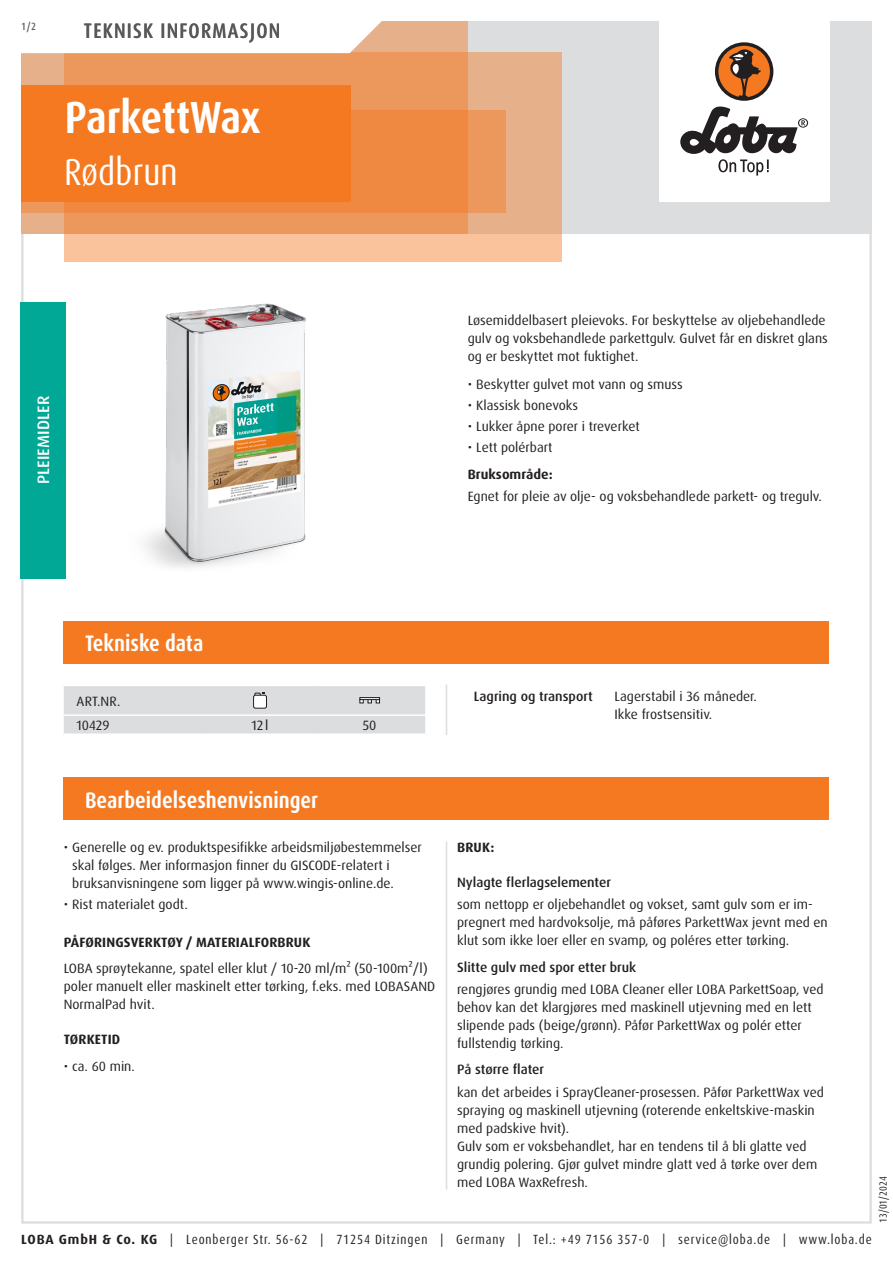
<style>
.page{position:relative;width:893px;height:1263px;background:#fff}
.page>*{position:absolute;margin:0;border:0;box-sizing:border-box;transform-origin:0 0}
.Produktname_weiss{font:700 condensed 45px "Dax Pro";letter-spacing:-.005em;color:#fff}
.Variante_weiss{font:condensed 37.5px "Dax Pro";color:#fff}
.Abschnitt{font:700 condensed 22.5px "Dax Pro";color:#fff}
.TI{font:500 condensed 21px "Dax Pro";letter-spacing:.06em;color:#57585a}
.Produktart_Reinigung-Pflege{font:500 16.5px "Dax Pro";letter-spacing:.01em;color:#fff}
.Text{font:13.5px/18px "Dax Pro";color:#231f20}
.Text_Medium{font:500 13.5px "Dax Pro";color:#231f20}
.Text_Bold{font:700 13.5px "Dax Pro";letter-spacing:.01em;color:#231f20}
.Text_ohne_Silbentrennung{font:13.5px "Dax Pro";color:#231f20}
.Text_Großbuchstaben{font:13.5px "Dax Pro";color:#231f20}
.Text_zentriert{font:13.5px "Dax Pro";color:#231f20}
.t1{font:condensed 13.35px "Dax Pro";letter-spacing:.065em;color:#231f20}
.t2{font:condensed 10.5px "Dax Pro";color:#231f20}
.t3{font:500 condensed 10.5px "Dax Pro";color:#57585a}
.s1{font-weight:700;font-stretch:normal}
</style>
<div class="page">
<hr style="left:446px;top:841px;width:1px;height:349px;background:#dcdddf">
<div style="left:64px;top:777px;width:765px;height:43px;background:#f47921"></div>
<hr style="left:446px;top:685px;width:1px;height:50px;background:#dcdddf">
<svg style="left:64px;top:686px;width:361px;height:48px;background:#dcdddf"></svg>
<div style="left:359px;top:697px;width:21px;height:3px;border:1px solid #231f20"></div>
<div style="left:64px;top:621px;width:765px;height:42px;background:#f47921"></div>
<img style="left:145px;top:303px;width:162px;height:265px">
<div style="left:20px;top:302px;width:46px;height:276px;background:#00a895"></div>
<div style="left:21px;top:21px;width:851px;height:213px;background:#dcdddf"></div>
<div style="left:659px;top:0;width:170px;height:202px;background:#fff"></div>
<svg style="left:680px;top:106px;width:128px;height:70px"></svg>
<div style="left:715px;top:42px;width:58px;height:59px;background:#231f20;border-radius:50%"></div>
<svg style="left:718px;top:45px;width:52px;height:52px"></svg>
<div style="left:64px;top:52px;width:497px;height:209px;background:linear-gradient(to right,#fec79f,#efb992)"></div>
<div style="left:21px;top:111px;width:485px;height:102px;background:#ec975b"></div>
<svg style="left:21px;top:21px;width:447px;height:213px;background:#ec9355"></svg>
<svg style="left:21px;top:21px;width:411px;height:34px;background:#faede4"></svg>
<div style="left:21px;top:85px;width:330px;height:117px;background:#f47921"></div>
<p class="t3" style="left:21px;top:19px;width:16px">1/2</p>
<p class="TI" style="left:84px;top:17px;width:198px">TEKNISK INFORMASJON</p>
<p class="Produktname_weiss" style="left:65px;top:89px;width:197px">ParkettWax</p>
<p class="Variante_weiss" style="left:64px;top:148px;width:115px">Rødbrun</p>
<p class="Produktart_Reinigung-Pflege" style="left:33px;top:484px;width:90px;rotate:-90deg">PLEIEMIDLER</p>
<p class="Text" style="left:468px;top:312px;width:362px">Løsemiddelbasert pleievoks. For beskyttelse av oljebehandlede gulv og voksbehandlede parkettgulv. Gulvet får en diskret glans og er beskyttet mot fuktighet.</p>
<p class="Text" style="left:468px;top:375px;width:216px">• Beskytter gulvet mot vann og smuss</p>
<p class="Text" style="left:468px;top:396px;width:112px">• Klassisk bonevoks</p>
<p class="Text" style="left:468px;top:417px;width:173px">• Lukker åpne porer i treverket</p>
<p class="Text" style="left:468px;top:438px;width:86px">• Lett polérbart</p>
<p class="Text_Bold" style="left:468px;top:466px;width:86px">Bruksområde:</p>
<p class="Text" style="left:468px;top:487px;width:355px">Egnet for pleie av olje- og voksbehandlede parkett- og tregulv.</p>
<p class="Abschnitt" style="left:85px;top:629px;width:120px">Tekniske data</p>
<p class="Text_Großbuchstaben" style="left:77px;top:692px;width:45px">ART.NR.</p>
<p class="Text" style="left:77px;top:716px;width:34px">10429</p>
<p class="Text_zentriert" style="left:252px;top:717px;width:18px">12l</p>
<p class="Text_zentriert" style="left:363px;top:717px;width:15px">50</p>
<p class="Text_Medium" style="left:474px;top:688px;width:121px">Lagring og transport</p>
<p class="Text_ohne_Silbentrennung" style="left:614px;top:688px;width:144px">Lagerstabil i 36 måneder.</p>
<p class="Text_ohne_Silbentrennung" style="left:614px;top:706px;width:99px">Ikke frostsensitiv.</p>
<p class="Abschnitt" style="left:85px;top:785px;width:235px">Bearbeidelseshenvisninger</p>
<p class="Text" style="left:72px;top:838px;width:351px;text-indent:-9px">• Generelle og ev. produktspesifikke arbeidsmiljøbestemmelser skal følges. Mer informasjon finner du GISCODE-relatert i bruksanvisningene som ligger på www.wingis-online.de.</p>
<p class="Text" style="left:64px;top:895px;width:126px">• Rist materialet godt.</p>
<p class="Text_Bold" style="left:64px;top:933px;width:248px">PÅFØRINGSVERKTØY / MATERIALFORBRUK</p>
<p class="Text" style="left:64px;top:960px;width:373px">LOBA sprøytekanne, spatel eller klut / 10-20 ml/m² (50-100m²/l) poler manuelt eller maskinelt etter tørking, f.eks. med LOBASAND<br>NormalPad hvit.</p>
<p class="Text_Bold" style="left:64px;top:1031px;width:58px">TØRKETID</p>
<p class="Text" style="left:64px;top:1057px;width:73px">• ca. 60 min.</p>
<p class="Text_Bold" style="left:457px;top:838px;width:39px">BRUK:</p>
<p class="Text_Medium" style="left:457px;top:873px;width:155px">Nylagte flerlagselementer</p>
<p class="Text" style="left:457px;top:895px;width:372px">som nettopp er oljebehandlet og vokset, samt gulv som er im&shy;pregnert med hardvoksolje, må påføres ParkettWax jevnt med en klut som ikke loer eller en svamp, og poléres etter tørking.</p>
<p class="Text_Medium" style="left:457px;top:958px;width:181px">Slitte gulv med spor etter bruk</p>
<p class="Text" style="left:457px;top:980px;width:368px">rengjøres grundig med LOBA Cleaner eller LOBA ParkettSoap, ved behov kan det klargjøres med maskinell utjevning med en lett slipende pads (beige/grønn). Påfør ParkettWax og polér etter fullstendig tørking.</p>
<p class="Text_Medium" style="left:457px;top:1061px;width:89px">På større flater</p>
<p class="Text" style="left:457px;top:1083px;width:368px">kan det arbeides i SprayCleaner-prosessen. Påfør ParkettWax ved spraying og maskinell utjevning (roterende enkeltskive-maskin med padskive hvit).</p>
<p class="Text" style="left:457px;top:1137px;width:362px">Gulv som er voksbehandlet, har en tendens til å bli glatte ved grundig polering. Gjør gulvet mindre glatt ved å tørke over dem med LOBA WaxRefresh.</p>
<p class="t2" style="left:876px;top:1222px;width:48px;rotate:-90deg">13/01/2024</p>
<p class="t1" style="left:21px;top:1230px;width:852px"><span class="s1">LOBA GmbH &amp; Co. KG</span> | Leonberger Str. 56-62 | 71254 Ditzingen | Germany | Tel.: +49 7156 357-0 | service@loba.de | www.loba.de</p>
</div>
